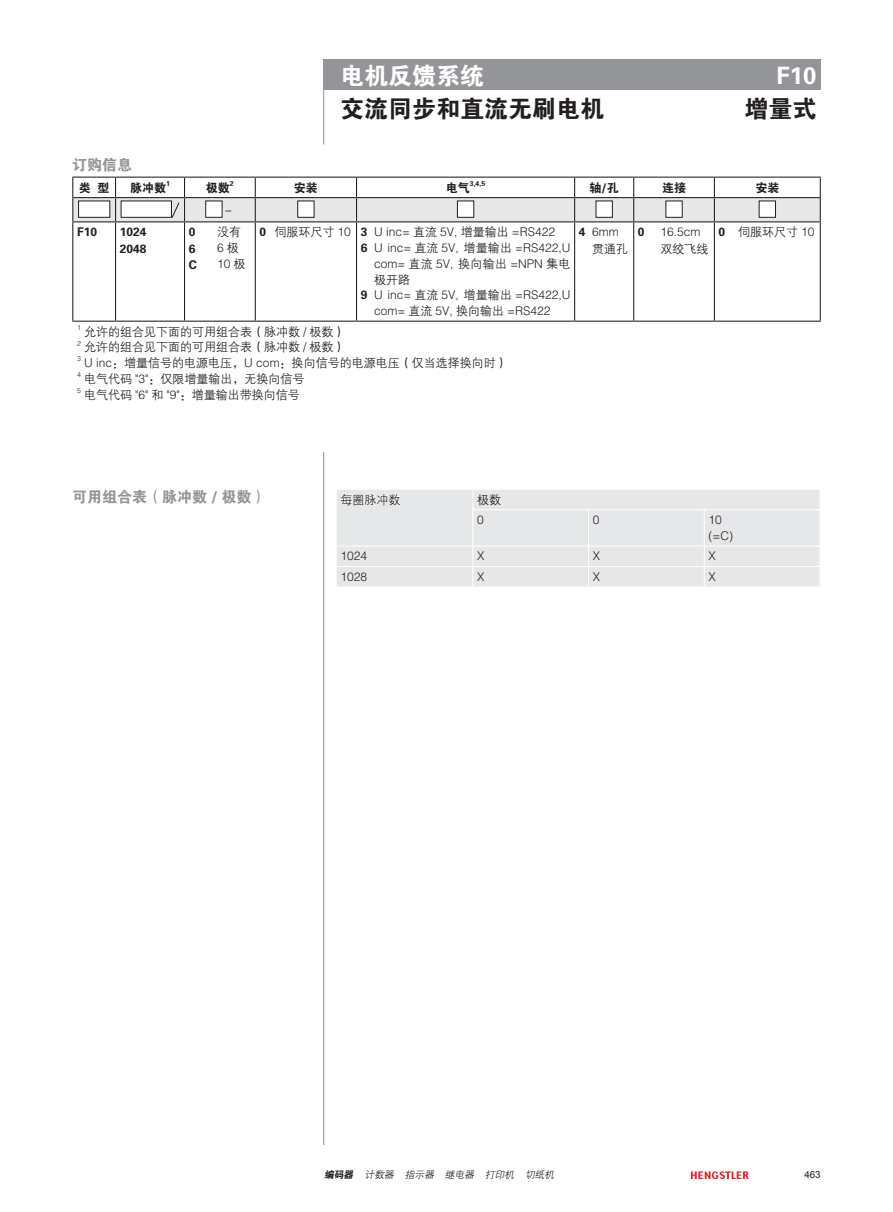
<style>
.page{position:relative;width:893px;height:1212px;background:#fff}
.page>*{position:absolute;margin:0;border:0;box-sizing:border-box;transform-origin:0 0}
.t1{font:24px "FZDHTJW GB1 0";color:#231f20}
.t2{font:24px "FZDHTJW GB1 0";color:#fff}
.t3{font:15px "FZDHTJW GB1 0";color:#939598}
.t4{font:12px/15.8px "FZZDXJW GB1 0";color:#231f20}
.t5{font:12px/16.5px "FZDHTJW GB1 0";color:#231f20}
.t6{font:italic 9.75px "FZZDXJW GB1 0";color:#231f20}
.t7{font:9.75px "Arial";color:#231f20}
.t8{font:7.05px "FZDHTJW GB1 0";color:#231f20}
.t9{font:7.05px "FZZDXJW GB1 0";color:#231f20}
.s1{font-family:"FZDHTJW GB1 0"}
</style>
<div class="page">
<div style="left:323px;top:60px;width:498px;height:30px;background:#939598"></div>
<svg style="left:691px;top:1171px;width:58px;height:8px"></svg>
<hr style="left:323px;top:60px;width:1px;height:85px;background:#939598">
<hr style="left:72px;top:222px;width:1px;height:99px;background:#231f20">
<hr style="left:115px;top:222px;width:1px;height:99px;background:#231f20">
<hr style="left:184px;top:222px;width:1px;height:99px;background:#231f20">
<hr style="left:255px;top:222px;width:1px;height:99px;background:#231f20">
<hr style="left:356px;top:222px;width:1px;height:99px;background:#231f20">
<hr style="left:574px;top:222px;width:1px;height:99px;background:#231f20">
<hr style="left:633px;top:222px;width:1px;height:99px;background:#231f20">
<hr style="left:714px;top:222px;width:1px;height:99px;background:#231f20">
<hr style="left:820px;top:222px;width:1px;height:99px;background:#231f20">
<hr style="left:72px;top:321px;width:44px;height:1px;background:#231f20">
<hr style="left:116px;top:321px;width:69px;height:1px;background:#231f20">
<svg style="left:185px;top:321px;width:28px;height:1px"></svg>
<hr style="left:213px;top:321px;width:42px;height:1px;background:#231f20">
<hr style="left:255px;top:321px;width:102px;height:1px;background:#231f20">
<hr style="left:357px;top:321px;width:218px;height:1px;background:#231f20">
<hr style="left:575px;top:321px;width:59px;height:1px;background:#231f20">
<hr style="left:634px;top:321px;width:80px;height:1px;background:#231f20">
<hr style="left:714px;top:321px;width:107px;height:1px;background:#231f20">
<svg style="left:72px;top:177px;width:749px;height:45px"></svg>
<div style="left:206px;top:201px;width:16px;height:16px;background:#fff"></div>
<div style="left:205px;top:201px;width:17px;height:17px;border:1px solid #231f20"></div>
<div style="left:298px;top:201px;width:16px;height:16px;background:#fff"></div>
<div style="left:297px;top:201px;width:17px;height:17px;border:1px solid #231f20"></div>
<div style="left:457px;top:201px;width:17px;height:16px;background:#fff"></div>
<div style="left:457px;top:201px;width:17px;height:17px;border:1px solid #231f20"></div>
<div style="left:596px;top:201px;width:16px;height:16px;background:#fff"></div>
<div style="left:596px;top:201px;width:17px;height:17px;border:1px solid #231f20"></div>
<div style="left:666px;top:201px;width:16px;height:16px;background:#fff"></div>
<div style="left:666px;top:201px;width:17px;height:17px;border:1px solid #231f20"></div>
<div style="left:759px;top:201px;width:16px;height:16px;background:#fff"></div>
<div style="left:759px;top:201px;width:17px;height:17px;border:1px solid #231f20"></div>
<hr style="left:323px;top:452px;width:1px;height:693px;background:#939598">
<div style="left:337px;top:490px;width:483px;height:97px;background:#e6e7e9"></div>
<svg style="left:473px;top:490px;width:1px;height:19px"></svg>
<hr style="left:473px;top:509px;width:116px;height:1px;background:#fff">
<hr style="left:473px;top:510px;width:1px;height:36px;background:#fff">
<hr style="left:589px;top:509px;width:115px;height:1px;background:#fff">
<hr style="left:588px;top:510px;width:1px;height:36px;background:#fff">
<hr style="left:704px;top:509px;width:116px;height:1px;background:#fff">
<hr style="left:704px;top:510px;width:1px;height:36px;background:#fff">
<hr style="left:336px;top:546px;width:137px;height:1px;background:#fff">
<hr style="left:473px;top:546px;width:116px;height:1px;background:#fff">
<hr style="left:589px;top:546px;width:115px;height:1px;background:#fff">
<hr style="left:704px;top:546px;width:116px;height:1px;background:#fff">
<hr style="left:336px;top:566px;width:137px;height:1px;background:#fff">
<hr style="left:473px;top:566px;width:116px;height:1px;background:#fff">
<svg style="left:473px;top:547px;width:1px;height:40px"></svg>
<hr style="left:589px;top:566px;width:115px;height:1px;background:#fff">
<svg style="left:588px;top:547px;width:1px;height:40px"></svg>
<hr style="left:704px;top:566px;width:116px;height:1px;background:#fff">
<svg style="left:704px;top:547px;width:1px;height:40px"></svg>
<svg style="left:336px;top:490px;width:65px;height:20px"></svg>
<h1 class="t2" style="left:340px;top:63px;width:145px">电机反馈系统</h1>
<h1 class="t2" style="left:776px;top:63px;width:41px">F10</h1>
<h1 class="t1" style="left:340px;top:95px;width:265px">交流同步和直流无刷电机</h1>
<h1 class="t1" style="left:744px;top:95px;width:73px">增量式</h1>
<p class="t3" style="left:72px;top:157px;width:61px">订购信息</p>
<p class="t5" style="left:79px;top:180px;width:32px">类 型</p>
<p class="t5" style="left:130px;top:180px;width:37px">脉冲数</p>
<p class="t8" style="left:166px;top:180px;width:5px">1</p>
<p class="t5" style="left:206px;top:180px;width:25px">极数</p>
<p class="t8" style="left:230px;top:180px;width:5px">2</p>
<p class="t5" style="left:294px;top:180px;width:25px">安装</p>
<p class="t5" style="left:446px;top:180px;width:25px">电气</p>
<p class="t8" style="left:470px;top:180px;width:17px">3,4,5</p>
<p class="t5" style="left:589px;top:180px;width:31px">轴/孔</p>
<p class="t5" style="left:662px;top:180px;width:25px">连接</p>
<p class="t5" style="left:755px;top:180px;width:25px">安装</p>
<p class="t4" style="left:222px;top:202px;width:13px">－</p>
<p class="t5" style="left:77px;top:224px;width:21px">F10</p>
<p class="t5" style="left:120px;top:224px;width:28px">1024<br>2048</p>
<p class="t5" style="left:189px;top:224px;width:9px;text-align:justify">0<br>6<br>C</p>
<p class="t4" style="left:217px;top:225px;width:30px">没有<br>6极<br>10 极</p>
<p class="t4" style="left:260px;top:225px;width:297px"><span class="s1">0</span> 伺服环尺寸 10 <span class="s1">3</span> U inc= 直流 5V, 增量输出 =RS422</p>
<p class="t4" style="left:592px;top:224px;width:37px;line-height:16.5px;text-indent:-13px"><span class="s1">4</span> 6mm贯通孔</p>
<p class="t5" style="left:638px;top:224px;width:8px">0</p>
<p class="t4" style="left:660px;top:224px;width:50px;line-height:16.5px">16.5cm双绞飞线</p>
<p class="t4" style="left:719px;top:225px;width:97px"><span class="s1">0</span> 伺服环尺寸 10</p>
<p class="t4" style="left:361px;top:240px;width:211px"><span class="s1">6</span> U inc= 直流 5V, 增量输出 =RS422,U</p>
<p class="t4" style="left:374px;top:256px;width:198px">com= 直流 5V, 换向输出 =NPN 集电</p>
<p class="t4" style="left:374px;top:272px;width:37px">极开路</p>
<p class="t4" style="left:361px;top:288px;width:211px"><span class="s1">9</span> U inc= 直流 5V, 增量输出 =RS422,U</p>
<p class="t4" style="left:374px;top:303px;width:178px">com= 直流 5V, 换向输出 =RS422</p>
<p class="t9" style="left:77px;top:324px;width:5px">1</p>
<p class="t4" style="left:84px;top:324px;width:263px">允许的组合见下面的可用组合表（脉冲数 / 极数）</p>
<p class="t9" style="left:77px;top:339px;width:5px">2</p>
<p class="t4" style="left:84px;top:340px;width:263px">允许的组合见下面的可用组合表（脉冲数 / 极数）</p>
<p class="t9" style="left:77px;top:355px;width:5px">3</p>
<p class="t4" style="left:84px;top:355px;width:425px">U inc：增量信号的电源电压，U com：换向信号的电源电压（仅当选择换向时）</p>
<p class="t9" style="left:77px;top:371px;width:5px">4</p>
<p class="t4" style="left:84px;top:371px;width:222px">电气代码 "3"：仅限增量输出，无换向信号</p>
<p class="t9" style="left:77px;top:387px;width:5px">5</p>
<p class="t4" style="left:84px;top:387px;width:217px">电气代码 "6" 和 "9"：增量输出带换向信号</p>
<p class="t3" style="left:72px;top:488px;width:196px">可用组合表（脉冲数 / 极数）</p>
<p class="t4" style="left:340px;top:492px;width:61px">每圈脉冲数</p>
<p class="t4" style="left:477px;top:490px;width:25px;line-height:20.5px">极数<br>0</p>
<p class="t4" style="left:593px;top:512px;width:8px">0</p>
<p class="t4" style="left:709px;top:512px;width:26px">10 (=C)</p>
<p class="t4" style="left:340px;top:549px;width:28px">1024</p>
<p class="t4" style="left:477px;top:549px;width:9px">X</p>
<p class="t4" style="left:593px;top:549px;width:9px">X</p>
<p class="t4" style="left:709px;top:549px;width:9px">X</p>
<p class="t4" style="left:340px;top:569px;width:28px">1028</p>
<p class="t4" style="left:477px;top:569px;width:9px">X</p>
<p class="t4" style="left:593px;top:569px;width:9px">X</p>
<p class="t4" style="left:709px;top:569px;width:9px">X</p>
<p class="t6" style="left:324px;top:1169px;width:234px"><span class="s1">编码器</span> 计数器 指示器 继电器 打印机 切纸机</p>
<p class="t7" style="left:804px;top:1168px;width:18px">463</p>
</div>
